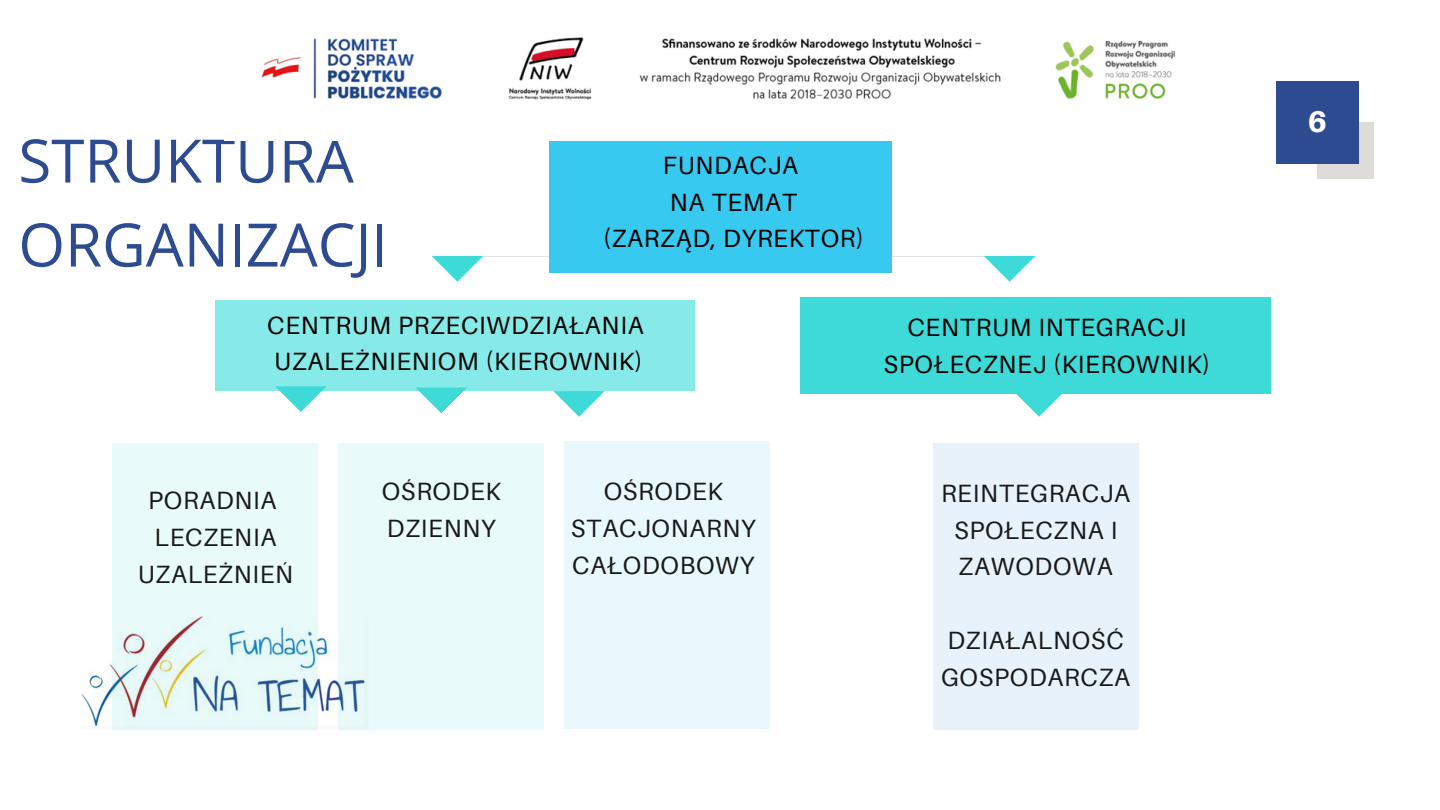
<style>
.page{position:relative;width:1440px;height:810px;background:#fff}
.page>*{position:absolute;margin:0;border:0;box-sizing:border-box;transform-origin:0 0}
.t1{font:60px/84px "Open Sans";color:#2c4b90}
.t2{font:800 30px "Aileron";color:#fff}
.t3{font:25px/36.8px "Aileron";letter-spacing:.03em;color:#191919;text-align:center}
.t4{font:25px/36.8px "Aileron";letter-spacing:.03em;color:#000;text-align:center}
</style>
<div class="page">
<img style="left:81px;top:616px;width:257px;height:113px">
<svg style="left:113px;top:443px;width:205px;height:286px;background:#e2f3f4"></svg>
<div style="left:338px;top:443px;width:206px;height:286px;background:#e9fafa"></div>
<div style="left:934px;top:443px;width:205px;height:286px;background:#e7f2fa"></div>
<div style="left:564px;top:441px;width:206px;height:288px;background:#e8f8fd"></div>
<hr style="left:439px;top:256px;width:597px;height:1px;background:#191919">
<div style="left:215px;top:300px;width:480px;height:91px;background:#86eae9"></div>
<div style="left:800px;top:297px;width:471px;height:97px;background:#3edad8"></div>
<div style="left:549px;top:132px;width:342px;height:141px;background:#37c9ef"></div>
<svg style="left:416px;top:387px;width:51px;height:26px"></svg>
<svg style="left:553px;top:391px;width:52px;height:26px"></svg>
<svg style="left:275px;top:386px;width:52px;height:26px"></svg>
<svg style="left:1016px;top:394px;width:46px;height:23px"></svg>
<svg style="left:432px;top:256px;width:52px;height:26px"></svg>
<svg style="left:983px;top:256px;width:53px;height:26px"></svg>
<div style="left:1318px;top:122px;width:56px;height:57px;background:#dedcd8"></div>
<div style="left:1276px;top:81px;width:83px;height:83px;background:#2c4b90"></div>
<img style="left:261px;top:37px;width:914px;height:103px">
<h1 class="t1" style="left:18px;top:117px;width:371px">STRUKTURA<br>ORGANIZACJI</h1>
<p class="t4" style="left:603px;top:146px;width:262px">FUNDACJA<br>NA TEMAT<br>(ZARZĄD, DYREKTOR)</p>
<p class="t4" style="left:267px;top:306px;width:378px;text-align:left">CENTRUM PRZECIWDZIAŁANIA<br>UZALEŻNIENIOM (KIEROWNIK)</p>
<p class="t4" style="left:883px;top:308px;width:328px">CENTRUM INTEGRACJI<br>SPOŁECZNEJ (KIEROWNIK)</p>
<p class="t3" style="left:138px;top:481px;width:157px">PORADNIA<br>LECZENIA<br>UZALEŻNIEŃ</p>
<p class="t3" style="left:382px;top:472px;width:121px;text-align:left">OŚRODEK<br>DZIENNY</p>
<p class="t3" style="left:941px;top:474px;width:191px">REINTEGRACJA<br>SPOŁECZNA I<br>ZAWODOWA</p>
<p class="t3" style="left:571px;top:473px;width:186px">OŚRODEK<br>STACJONARNY<br>CAŁODOBOWY</p>
<p class="t3" style="left:941px;top:621px;width:191px;text-align:left">DZIAŁALNOŚĆ<br>GOSPODARCZA</p>
<p class="t2" style="left:1308px;top:103px;width:21px">6</p>
</div>
